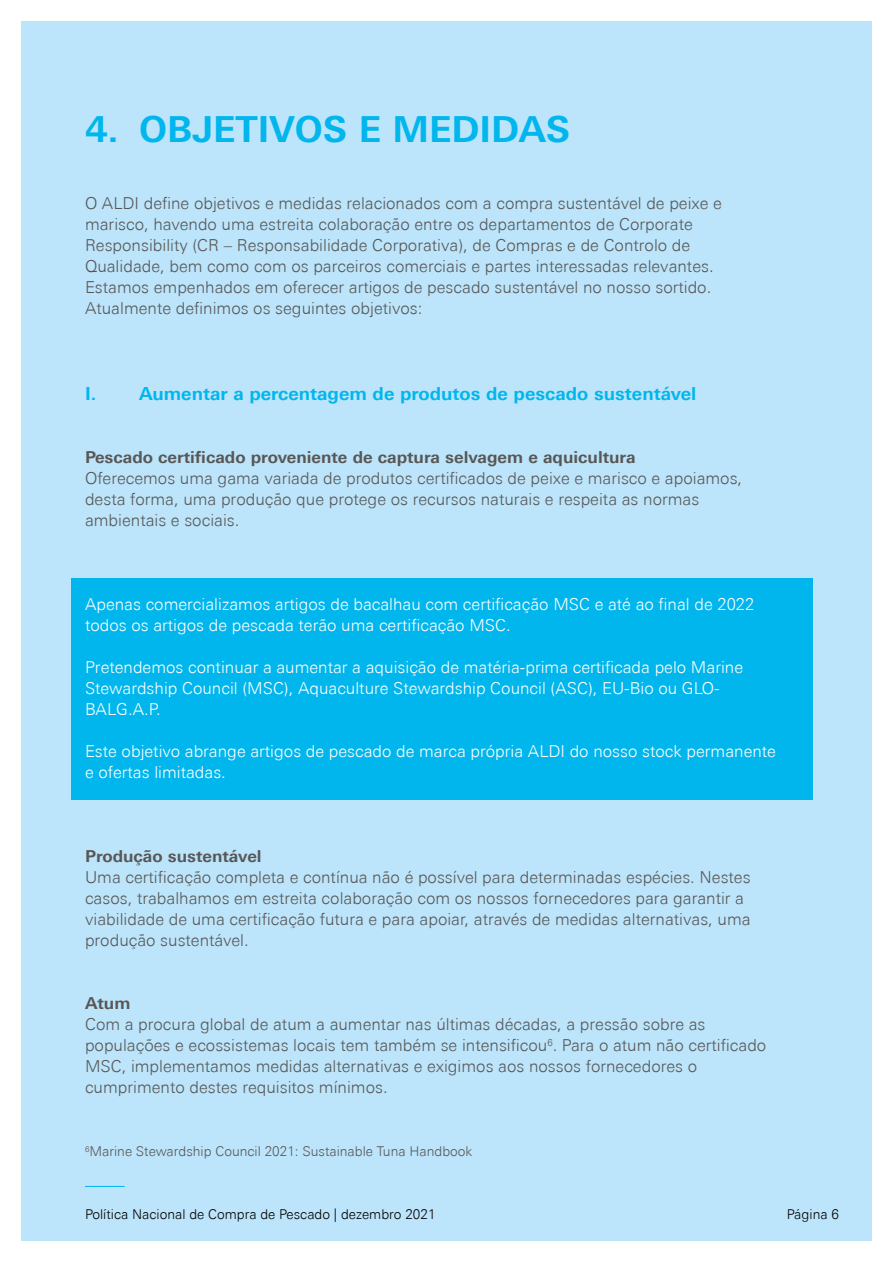
<style>
.page{position:relative;width:893px;height:1263px;background:#fff}
.page>*{position:absolute;margin:0;border:0;box-sizing:border-box;transform-origin:0 0}
.t1{font:700 36px "Univers Next Pro";color:#00b6ed}
.t2{font:700 18px "Univers Next Pro";color:#00b6ed}
.t3{font:300 16.5px/21px "Univers Next Pro";color:#575756}
.t4{font:300 16.5px/21px "Univers Next Pro";color:#fff}
.t5{font:700 16.5px "Univers Next Pro";color:#575756}
.t6{font:300 13.5px "Univers Next Pro";color:#000}
.t7{font:300 13.5px "Univers Next Pro";color:#575756}
</style>
<div class="page">
<div style="left:21px;top:21px;width:851px;height:1221px;background:#bce4fa"></div>
<div style="left:71px;top:578px;width:741px;height:221px;background:#00b6ed"></div>
<hr style="left:85px;top:1186px;width:40px;height:1px;background:#00b6ed">
<h1 class="t1" style="left:85px;top:107px;width:487px">4. OBJETIVOS E MEDIDAS</h1>
<p class="t3" style="left:85px;top:192px;width:638px">O ALDI define objetivos e medidas relacionados com a compra sustentável de peixe e marisco, havendo uma estreita colaboração entre os departamentos de Corporate Responsibility (CR – Responsabilidade Corporativa), de Compras e de Controlo de Qualidade, bem como com os parceiros comerciais e partes interessadas relevantes.<br>Estamos empenhados em oferecer artigos de pescado sustentável no nosso sortido.<br>Atualmente definimos os seguintes objetivos:</p>
<p class="t2" style="left:85px;top:382px;width:613px">I. Aumentar a percentagem de produtos de pescado sustentável</p>
<p class="t5" style="left:85px;top:447px;width:552px">Pescado certificado proveniente de captura selvagem e aquicultura</p>
<p class="t3" style="left:85px;top:468px;width:659px">Oferecemos uma gama variada de produtos certificados de peixe e marisco e apoiamos, desta forma, uma produção que protege os recursos naturais e respeita as normas ambientais e sociais.</p>
<p class="t4" style="left:85px;top:594px;width:671px">Apenas comercializamos artigos de bacalhau com certificação MSC e até ao final de 2022 todos os artigos de pescada terão uma certificação MSC.</p>
<p class="t4" style="left:85px;top:657px;width:660px">Pretendemos continuar a aumentar a aquisição de matéria-prima certificada pelo Marine<br>Stewardship Council (MSC), Aquaculture Stewardship Council (ASC), EU-Bio ou GLO-<br>BALG.A.P.</p>
<p class="t4" style="left:85px;top:741px;width:692px">Este objetivo abrange artigos de pescado de marca própria ALDI do nosso stock permanente e ofertas limitadas.</p>
<p class="t5" style="left:85px;top:846px;width:178px">Produção sustentável</p>
<p class="t3" style="left:85px;top:867px;width:667px">Uma certificação completa e contínua não é possível para determinadas espécies. Nestes casos, trabalhamos em estreita colaboração com os nossos fornecedores para garantir a viabilidade de uma certificação futura e para apoiar, através de medidas alternativas, uma produção sustentável.</p>
<p class="t5" style="left:85px;top:993px;width:47px">Atum</p>
<p class="t3" style="left:85px;top:1014px;width:683px">Com a procura global de atum a aumentar nas últimas décadas, a pressão sobre as populações e ecossistemas locais tem também se intensificou<sup>6</sup>. Para o atum não certificado MSC, implementamos medidas alternativas e exigimos aos nossos fornecedores o cumprimento destes requisitos mínimos.</p>
<p class="t7" style="left:85px;top:1143px;width:389px"><sup>6</sup>Marine Stewardship Council 2021: Sustainable Tuna Handbook</p>
<p class="t6" style="left:85px;top:1206px;width:356px">Intern tional Buying P licy for Cotton | As of January 2020</p>
<p class="t6" style="left:85px;top:1206px;width:352px">Política Nacional de Compra de Pescado | dezembro 2021</p>
<p class="t6" style="left:787px;top:1206px;width:42px">Página</p>
<p class="t6" style="left:797px;top:1206px;width:43px">Seite 6</p>
</div>
